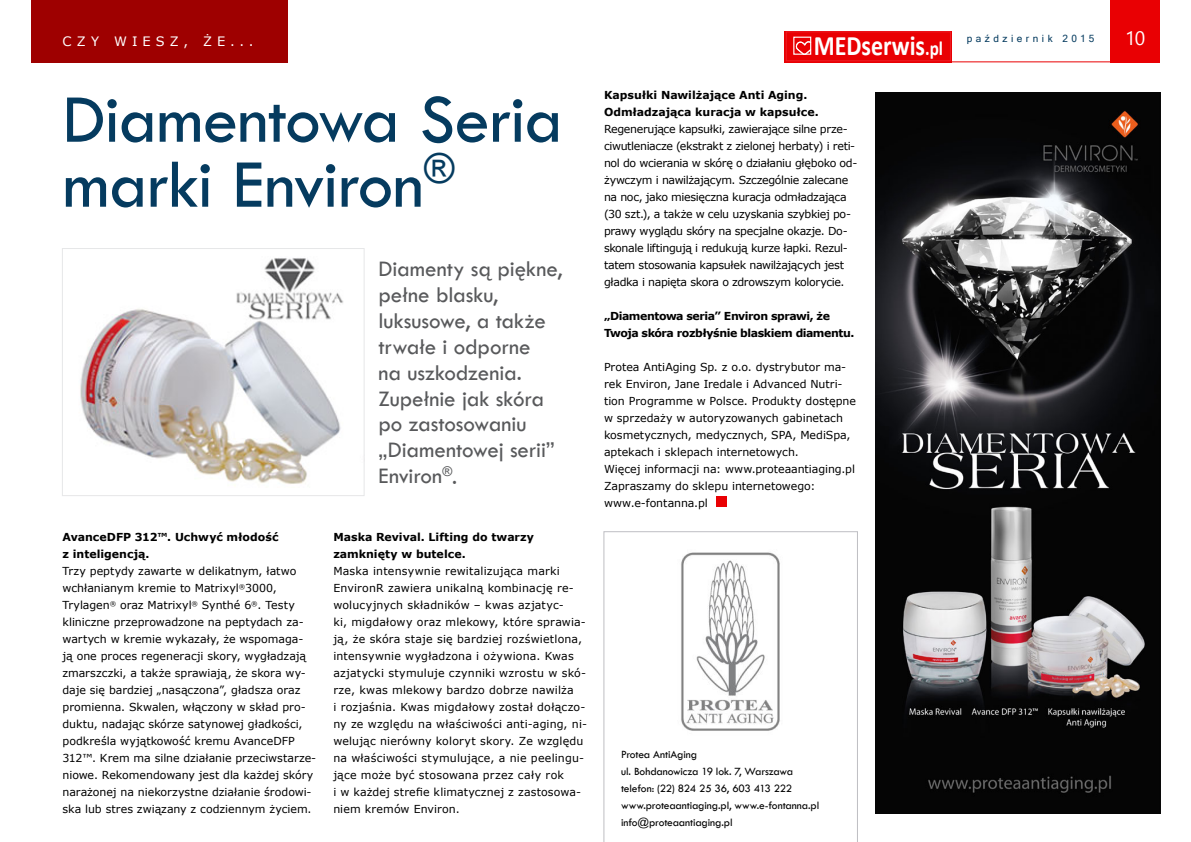
<style>
.page{position:relative;width:1191px;height:842px;background:#fff}
.page>*{position:absolute;margin:0;border:0;box-sizing:border-box;transform-origin:0 0}
.t1{font:71px/65px "Tw Cen";letter-spacing:-.025em;color:#053b5f}
.t2{font:700 28.3px "Calibri";color:#fff;scale:.85 1}
.t3{font:23px/26px "Tw Cen";letter-spacing:-.005em;color:#58595b}
.t4{font:19.4px "Segoe UI";color:#fff}
.t5{font:13px "MS Reference Sans Serif";letter-spacing:.395em;color:#fff}
.t6{font:11.5px/17px "Tw Cen";letter-spacing:-.015em;color:#000}
.t7{font:11px/17px "MS Reference Sans Serif";color:#000}
.t8{font:11px/17px "MS Reference Sans Serif";letter-spacing:-.035em;color:#000}
.t9{font:700 11px/17px "MS Reference Sans Serif";letter-spacing:-.005em;color:#000}
.t10{font:700 11px/17px "MS Reference Sans Serif";letter-spacing:-.04em;color:#000}
.t11{font:10px "Microsoft Sans Serif";letter-spacing:.35em;color:#053b5f}
.s1{font-size:20.2px}
</style>
<div class="page">
<div style="left:784px;top:31px;width:167px;height:31px;background:#e9060a"></div>
<div style="left:786px;top:32px;width:164px;height:29px;background:#e90003"></div>
<div style="left:786px;top:32px;width:164px;height:29px;border:1px solid #ed1d24"></div>
<div style="left:793px;top:37px;width:18px;height:18px;border:1px solid #fff"></div>
<svg style="left:795px;top:41px;width:17px;height:14px"></svg>
<div style="left:1110px;top:0;width:49px;height:62px;background:#e90003"></div>
<hr style="left:950px;top:61px;width:160px;height:1px;background:#e90003">
<div style="left:31px;top:0;width:257px;height:62px;background:#9e0000"></div>
<img style="left:80px;top:258px;width:264px;height:226px">
<div style="left:62px;top:248px;width:302px;height:248px;border:1px solid #e6e7e8"></div>
<div style="left:715px;top:497px;width:11px;height:10px;background:#e90003"></div>
<svg style="left:604px;top:532px;width:253px;height:310px"></svg>
<div style="left:618px;top:548px;width:225px;height:188px;background:#fff"></div>
<img style="left:681px;top:552px;width:99px;height:179px">
<img style="left:875px;top:93px;width:285px;height:720px">
<p class="t5" style="left:62px;top:33px;width:193px">Czy wiesz, że...</p>
<h3 class="t4" style="left:1125px;top:23px;width:22px">10</h3>
<p class="t11" style="left:966px;top:32px;width:129px">październik 2015</p>
<h2 class="t2" style="left:813px;top:27px;width:154px">MEDserwis<span class="s1">.pl</span></h2>
<h1 class="t1" style="left:62px;top:87px;width:502px">Diamentowa Seria marki Environ<sup>®</sup></h1>
<h3 class="t3" style="left:378px;top:255px;width:185px">Diamenty są piękne, pełne blasku, luksusowe, a także trwałe i odporne<br>na uszkodzenia.<br>Zupełnie jak skóra po zastosowaniu „Diamentowej serii”<br>Environ<sup>®</sup>.</h3>
<p class="t9" style="left:63px;top:528px;width:217px">AvanceDFP 312™. Uchwyć młodość z inteligencją.</p>
<p class="t7" style="left:63px;top:562px;width:255px">Trzy peptydy zawarte w delikatnym, łatwo wchłanianym kremie to Matrixyl<sup>®</sup>3000, Trylagen<sup>®</sup> oraz Matrixyl<sup>®</sup> Synthé 6<sup>®</sup>. Testy kliniczne przeprowadzone na peptydach za&shy;wartych w kremie wykazały, że wspomaga&shy;ją one proces regeneracji skory, wygładzają zmarszczki, a także sprawiają, że skora wy&shy;daje się bardziej „nasączona”, gładsza oraz promienna. Skwalen, włączony w skład pro&shy;duktu, nadając skórze satynowej gładkości, podkreśla wyjątkowość kremu AvanceDFP 312™. Krem ma silne działanie przeciwstarze&shy;niowe. Rekomendowany jest dla każdej skóry narażonej na niekorzystne działanie środowi&shy;ska lub stres związany z codziennym życiem.</p>
<p class="t9" style="left:333px;top:528px;width:202px">Maska Revival. Lifting do twarzy zamknięty w butelce.</p>
<p class="t7" style="left:333px;top:562px;width:255px">Maska intensywnie rewitalizująca marki EnvironR zawiera unikalną kombinację re&shy;wolucyjnych składników – kwas azjatyc-<br>ki, migdałowy oraz mlekowy, które sprawia&shy;ją, że skóra staje się bardziej rozświetlona, intensywnie wygładzona i ożywiona. Kwas azjatycki stymuluje czynniki wzrostu w skó&shy;rze, kwas mlekowy bardzo dobrze nawilża<br>i rozjaśnia. Kwas migdałowy został dołączo&shy;ny ze względu na właściwości anti-aging, ni&shy;welując nierówny koloryt skory. Ze względu na właściwości stymulujące, a nie peelingu&shy;jące może być stosowana przez cały rok<br>i w każdej strefie klimatycznej z zastosowa&shy;niem kremów Environ.</p>
<p class="t9" style="left:604px;top:86px;width:216px">Kapsułki Nawilżające Anti Aging.<br>Odmładzająca kuracja w kapsułce.</p>
<p class="t8" style="left:604px;top:120px;width:255px">Regenerujące kapsułki, zawierające silne prze&shy;ciwutleniacze (ekstrakt z zielonej herbaty) i reti&shy;nol do wcierania w skórę o działaniu głęboko od&shy;żywczym i nawilżającym. Szczególnie zalecane na noc, jako miesięczna kuracja odmładzająca (30 szt.), a także w celu uzyskania szybkiej po&shy;prawy wyglądu skóry na specjalne okazje. Do&shy;skonale liftingują i redukują kurze łapki. Rezul&shy;tatem stosowania kapsułek nawilżających jest gładka i napięta skora o zdrowszym kolorycie.</p>
<p class="t10" style="left:604px;top:307px;width:252px">„Diamentowa seria” Environ sprawi, że<br>Twoja skóra rozbłyśnie blaskiem diamentu.</p>
<p class="t7" style="left:604px;top:358px;width:254px">Protea AntiAging Sp. z o.o. dystrybutor ma&shy;rek Environ, Jane Iredale i Advanced Nutri&shy;tion Programme w Polsce. Produkty dostępne w sprzedaży w autoryzowanych gabinetach kosmetycznych, medycznych, SPA, MediSpa, aptekach i sklepach internetowych.<br>Więcej informacji na: www.proteaantiaging.pl Zapraszamy do sklepu internetowego: www.e-fontanna.pl</p>
<p class="t6" style="left:621px;top:745px;width:200px">Protea AntiAging<br>ul. Bohdanowicza 19 lok. 7, Warszawa telefon: (22) 824 25 36, 603 413 222 www.proteaantiaging.pl, www.e-fontanna.pl info@proteaantiaging.pl</p>
</div>
